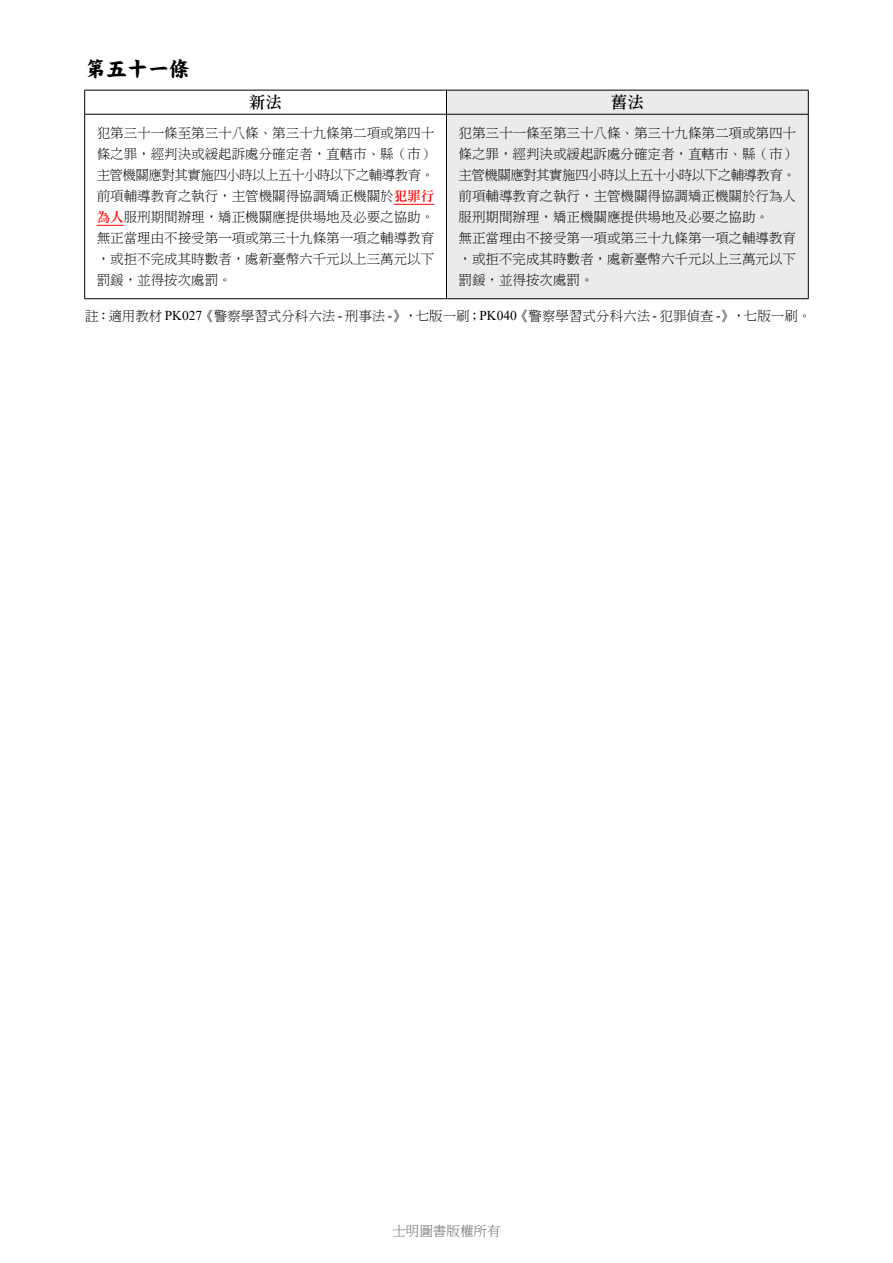
<style>
.page{position:relative;width:893px;height:1263px;background:#fff}
.page>*{position:absolute;margin:0;border:0;box-sizing:border-box;transform-origin:0 0}
.條號{font:21px "DF Kai W14 WIN BF";color:#000}
.表格標題{font:16.5px "DF Li Song W5 WIN BF";color:#000}
.條文{font:13.5px/21px "DF Ming W3 WIN BF";color:#000;text-align:justify}
.表格內文{font:13.5px "DF Ming W3 WIN BF";color:#000}
.t1{font:13.5px "DF Ming W3 WIN BF";color:#646464}
.s1{font-family:"DF Li Song W5 WIN BF";color:#f00}
.s2{font-family:"Times New Roman"}
</style>
<div class="page">
<div style="left:447px;top:91px;width:361px;height:207px;background:#ebebeb"></div>
<hr style="left:84px;top:90px;width:362px;height:1px;background:#000">
<svg style="left:84px;top:91px;width:1px;height:23px"></svg>
<hr style="left:446px;top:90px;width:363px;height:1px;background:#000">
<svg style="left:808px;top:91px;width:1px;height:23px"></svg>
<hr style="left:84px;top:114px;width:1px;height:184px;background:#000">
<hr style="left:808px;top:114px;width:1px;height:184px;background:#000">
<hr style="left:84px;top:298px;width:362px;height:1px;background:#000">
<hr style="left:446px;top:298px;width:363px;height:1px;background:#000">
<svg style="left:446px;top:91px;width:1px;height:23px"></svg>
<hr style="left:85px;top:114px;width:361px;height:1px;background:#000">
<hr style="left:446px;top:114px;width:362px;height:1px;background:#000">
<hr style="left:446px;top:114px;width:1px;height:184px;background:#000">
<hr style="left:394px;top:204px;width:40px;height:1px;background:#f00">
<svg style="left:97px;top:225px;width:27px;height:1px"></svg>
<p class="條號" style="left:85px;top:58px;width:106px">第五十一條</p>
<p class="表格標題" style="left:249px;top:94px;width:34px">新法</p>
<p class="表格標題" style="left:611px;top:94px;width:34px">舊法</p>
<p class="條文" style="left:97px;top:122px;width:339px">犯第三十一條至第三十八條、第三十九條第二項或第四十條之罪，經判決或緩起訴處分確定者，直轄市、縣（市）主管機關應對其實施四小時以上五十小時以下之輔導教育。</p>
<p class="條文" style="left:97px;top:185px;width:339px">前項輔導教育之執行，主管機關得協調矯正機關於<span class="s1">犯罪行為人</span>服刑期間辦理，矯正機關應提供場地及必要之協助。</p>
<p class="條文" style="left:97px;top:227px;width:339px">無正當理由不接受第一項或第三十九條第一項之輔導教育，或拒不完成其時數者，處新臺幣六千元以上三萬元以下罰鍰，並得按次處罰。</p>
<p class="條文" style="left:458px;top:122px;width:339px">犯第三十一條至第三十八條、第三十九條第二項或第四十條之罪，經判決或緩起訴處分確定者，直轄市、縣（市）主管機關應對其實施四小時以上五十小時以下之輔導教育。</p>
<p class="條文" style="left:458px;top:185px;width:339px">前項輔導教育之執行，主管機關得協調矯正機關於行為人服刑期間辦理，矯正機關應提供場地及必要之協助。</p>
<p class="條文" style="left:458px;top:227px;width:339px">無正當理由不接受第一項或第三十九條第一項之輔導教育，或拒不完成其時數者，處新臺幣六千元以上三萬元以下罰鍰，並得按次處罰。</p>
<p class="表格內文" style="left:85px;top:309px;width:728px">註：適用教材 <span class="s2">PK027</span>《警察學習式分科六法 <span class="s2">-</span> 刑事法 <span class="s2">-</span>》，七版一刷；<span class="s2">PK040</span>《警察學習式分科六法 <span class="s2">-</span> 犯罪偵查 <span class="s2">-</span>》，七版一刷。</p>
<p class="t1" style="left:392px;top:1224px;width:109px">士明圖書版權所有</p>
</div>
